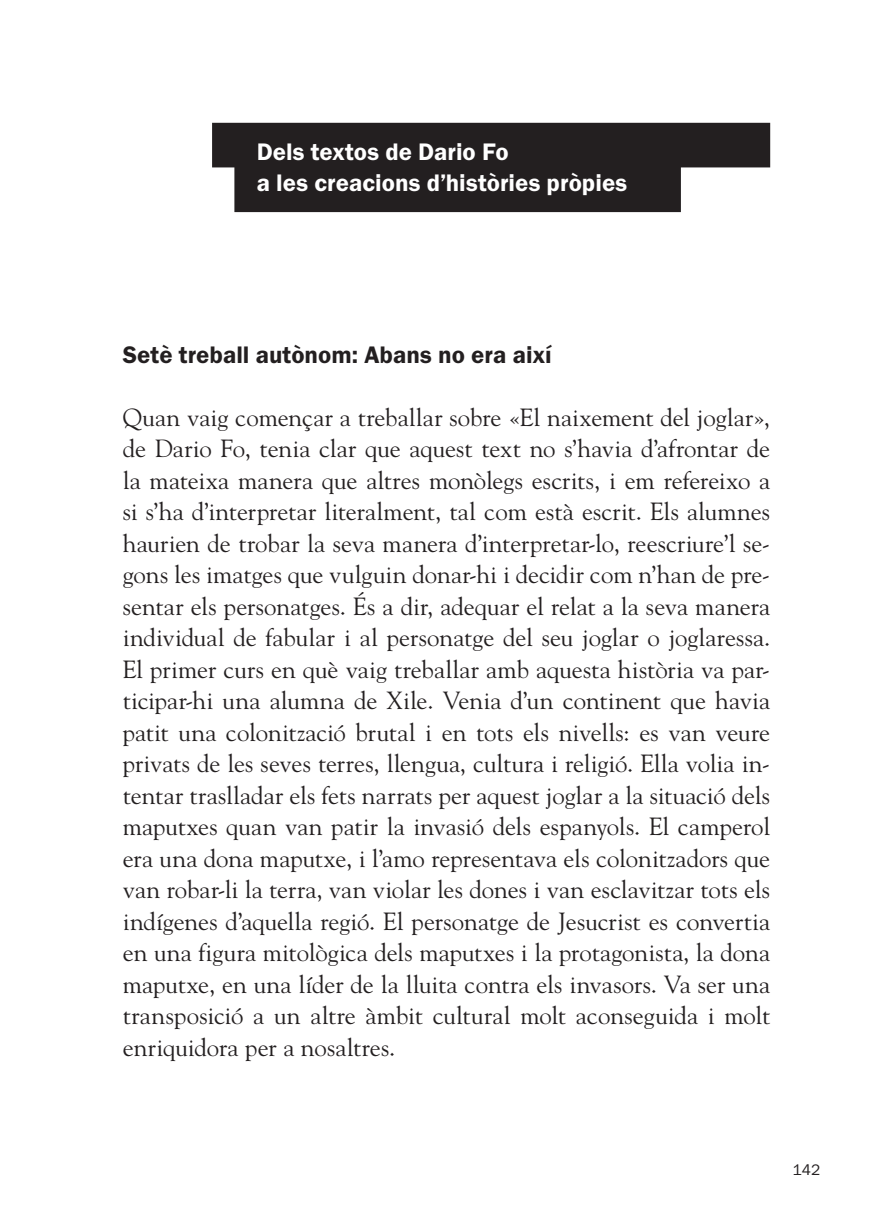
<style>
.page{position:relative;width:893px;height:1228px;background:#fff}
.page>*{position:absolute;margin:0;border:0;box-sizing:border-box;transform-origin:0 0}
._1r_paràgraf{font:24.75px/31.5px "Goudy";color:#231f20;text-align:justify}
._1r_paràgraf-2{font:24.75px "Franklin Gothic URW Dem";color:#fff}
.títol{font:24.75px "Franklin Gothic URW Dem";color:#231f20}
.t1{font:15.75px "Franklin Gothic URW Boo";color:#231f20}
</style>
<div class="page">
<svg style="left:212px;top:123px;width:558px;height:89px;background:#383435"></svg>
<p class="_1r_paràgraf-2" style="left:257px;top:136px;width:253px">Dels textos de Dario Fo</p>
<p class="_1r_paràgraf-2" style="left:257px;top:168px;width:372px">a les creacions d’històries pròpies</p>
<p class="títol" style="left:123px;top:339px;width:430px">Setè treball autònom: Abans no era així</p>
<p class="_1r_paràgraf" style="left:123px;top:400px;width:649px">Quan vaig començar a treballar sobre «El naixement del joglar», de Dario Fo, tenia clar que aquest text no s’havia d’afrontar de la mateixa manera que altres monòlegs escrits, i em refereixo a si s’ha d’interpretar literalment, tal com està escrit. Els alumnes haurien de trobar la seva manera d’interpretar-lo, reescriure’l se&shy;gons les imatges que vulguin donar-hi i decidir com n’han de pre&shy;sentar els personatges. És a dir, adequar el relat a la seva manera individual de fabular i al personatge del seu joglar o joglaressa.<br>El primer curs en què vaig treballar amb aquesta història va par&shy;ticipar-hi una alumna de Xile. Venia d’un continent que havia patit una colonització brutal i en tots els nivells: es van veure privats de les seves terres, llengua, cultura i religió. Ella volia in&shy;tentar traslladar els fets narrats per aquest joglar a la situació dels maputxes quan van patir la invasió dels espanyols. El camperol era una dona maputxe, i l’amo representava els colonitzadors que van robar-li la terra, van violar les dones i van esclavitzar tots els indígenes d’aquella regió. El personatge de Jesucrist es convertia en una figura mitològica dels maputxes i la protagonista, la dona maputxe, en una líder de la lluita contra els invasors. Va ser una transposició a un altre àmbit cultural molt aconseguida i molt enriquidora per a nosaltres.</p>
<p class="t1" style="left:792px;top:1160px;width:29px">142</p>
</div>
